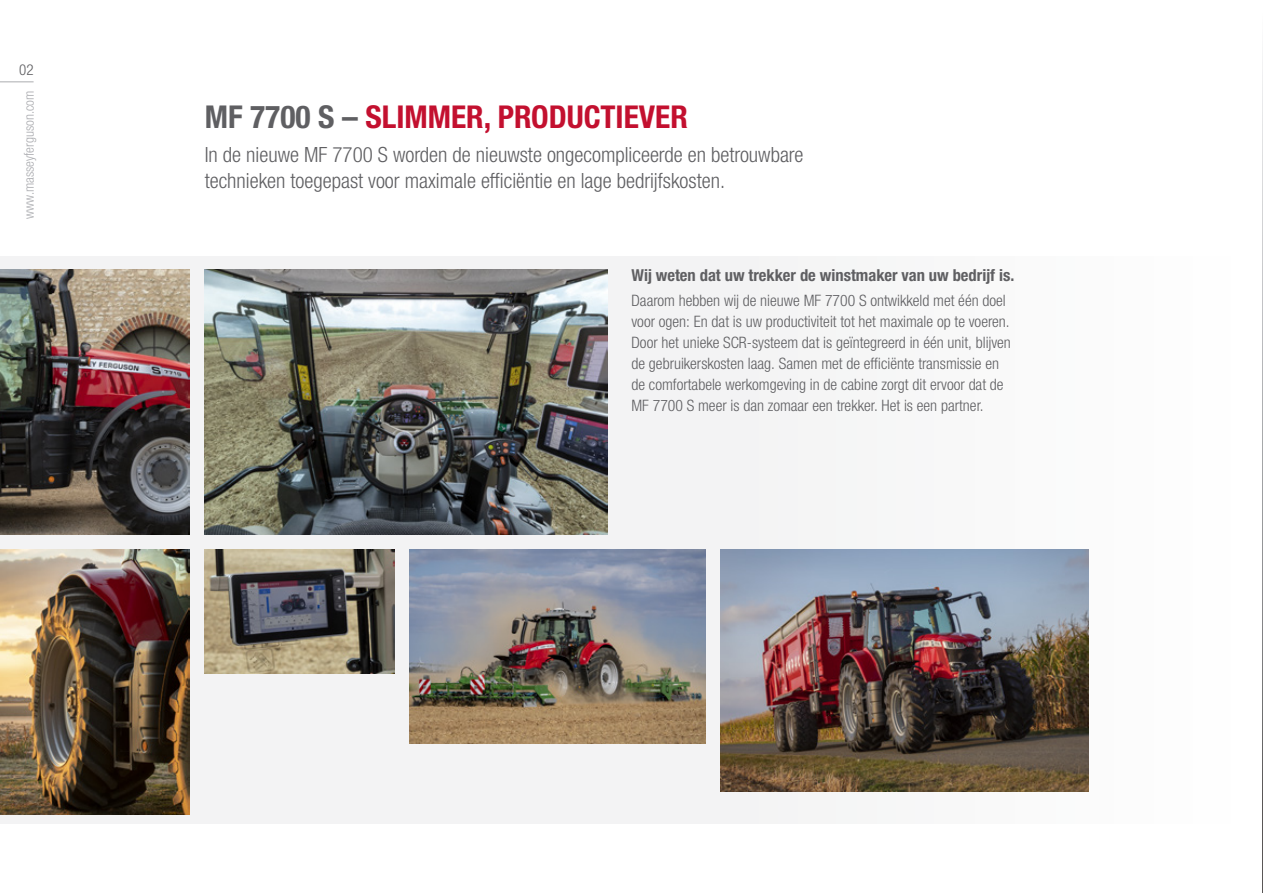
<style>
.page{position:relative;width:1263px;height:893px;background:#fff}
.page>*{position:absolute;margin:0;border:0;box-sizing:border-box;transform-origin:0 0}
.t1{font:700 condensed 31.5px "Helvetica Neue LTW1 G";color:#c3102f}
.t2{font:300 condensed 21px/25.5px "Helvetica Neue LTW1 G";color:#5f5f62}
.t3{font:700 condensed 16.5px "Helvetica Neue LTW1 G";color:#5f5f62}
.t4{font:300 condensed 15.75px/21px "Helvetica Neue LTW1 G";color:#5f5f62}
.t5{font:300 condensed 15px "Helvetica Neue LTW1 G";color:#5f5f62}
.t6{font:300 condensed 13.5px "Helvetica Neue LTW1 G";color:#abacb0}
.s1{color:#5f5f62}
</style>
<div class="page">
<div style="left:0;top:256px;width:1263px;height:568px;background:#f6f6f6"></div>
<img style="left:205px;top:270px;width:403px;height:265px">
<img style="left:205px;top:549px;width:189px;height:125px">
<img style="left:0;top:269px;width:190px;height:266px">
<img style="left:0;top:549px;width:190px;height:266px">
<img style="left:720px;top:549px;width:368px;height:242px">
<img style="left:409px;top:549px;width:296px;height:195px">
<svg style="left:1262px;top:53px;width:1px;height:840px"></svg>
<hr style="left:0;top:81px;width:34px;height:1px;background:#abacb0">
<p class="t5" style="left:19px;top:61px;width:16px">02</p>
<p class="t6" style="left:21px;top:219px;width:130px;rotate:-90deg">www.masseyferguson.com</p>
<p class="t1" style="left:205px;top:98px;width:485px"><span class="s1">MF 7700 S –</span> SLIMMER, PRODUCTIEVER</p>
<p class="t2" style="left:205px;top:142px;width:600px">In de nieuwe MF 7700 S worden de nieuwste ongecompliceerde en betrouwbare technieken toegepast voor maximale efficiëntie en lage bedrijfskosten.</p>
<p class="t3" style="left:631px;top:265px;width:384px">Wij weten dat uw trekker de winstmaker van uw bedrijf is.</p>
<p class="t4" style="left:631px;top:290px;width:381px">Daarom hebben wij de nieuwe MF 7700 S ontwikkeld met één doel voor ogen: En dat is uw productiviteit tot het maximale op te voeren.<br>Door het unieke SCR-systeem dat is geïntegreerd in één unit, blijven de gebruikerskosten laag. Samen met de efficiënte transmissie en de comfortabele werkomgeving in de cabine zorgt dit ervoor dat de MF 7700 S meer is dan zomaar een trekker. Het is een partner.</p>
</div>
